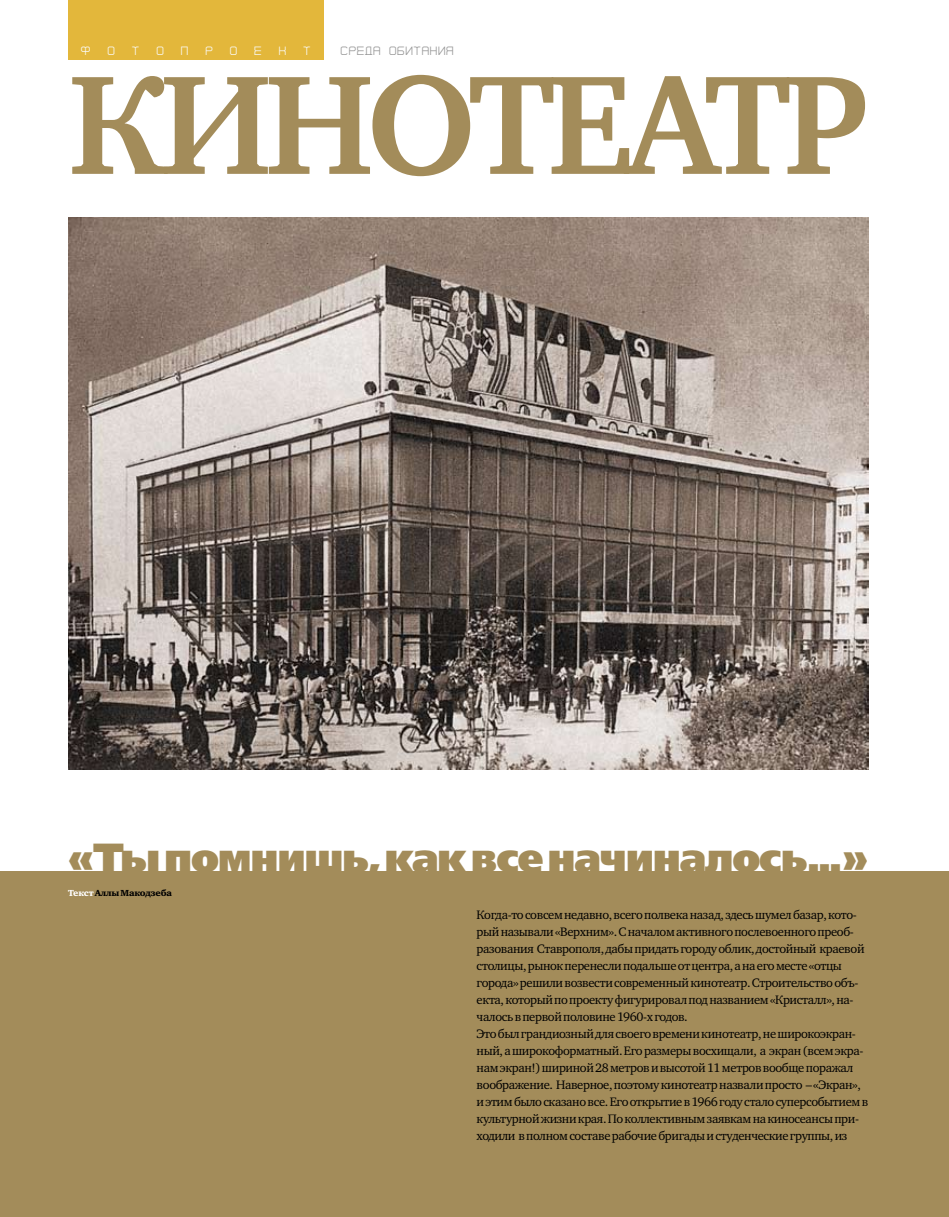
<style>
.page{position:relative;width:949px;height:1217px;background:#fff}
.page>*{position:absolute;margin:0;border:0;box-sizing:border-box;transform-origin:0 0}
.t1{font:700 144px "Charter C";letter-spacing:-.055em;color:#a38c5a}
.t2{font:40.5px "Free Set Extra Bold C";letter-spacing:-.03em;color:#a38c5a}
.t3{font:12.6px/17px "Charter C";letter-spacing:-.03em;color:#000}
.t4{font:12px "Cranberry Cyr";letter-spacing:.475em;color:#fbfcfc}
.t5{font:12px "Cranberry Cyr";letter-spacing:.06em;color:#939393}
.t6{font:9px "Charter Black C";letter-spacing:-.02em;color:#000}
.s1{color:#fff}
</style>
<div class="page">
<div style="left:0;top:871px;width:948px;height:345px;background:#a38c5a"></div>
<img style="left:68px;top:217px;width:799px;height:552px">
<div style="left:68px;top:0;width:255px;height:60px;background:#e3b73b"></div>
<p class="t4" style="left:81px;top:44px;width:231px">ДИСКУССИОННЫЙ КЛУБ</p>
<p class="t4" style="left:81px;top:44px;width:11px">Ф</p>
<p class="t4" style="left:107px;top:44px;width:9px">О</p>
<p class="t4" style="left:132px;top:44px;width:9px">Т</p>
<p class="t4" style="left:156px;top:44px;width:9px">О</p>
<p class="t4" style="left:181px;top:44px;width:9px">П</p>
<p class="t4" style="left:205px;top:44px;width:9px">Р</p>
<p class="t4" style="left:230px;top:44px;width:9px">О</p>
<p class="t4" style="left:254px;top:44px;width:9px">Е</p>
<p class="t4" style="left:278px;top:44px;width:9px">К</p>
<p class="t4" style="left:303px;top:44px;width:9px">Т</p>
<p class="t5" style="left:340px;top:44px;width:115px">СРЕДА ОБИТАНИЯ</p>
<h1 class="t1" style="left:68px;top:46px;width:801px">КИНОТЕАТР</h1>
<h2 class="t2" style="left:68px;top:834px;width:801px">«Ты помнишь, как все начиналось...»</h2>
<p class="t6" style="left:68px;top:887px;width:105px"><span class="s1">Текст</span> Аллы Макодзеба</p>
<p class="t3" style="left:476px;top:905px;width:393px">Когда-то совсем недавно, всего полвека назад, здесь шумел базар, кото&shy;рый называли «Верхним». С началом активного послевоенного преоб&shy;разования Ставрополя, дабы придать городу облик, достойный краевой столицы, рынок перенесли подальше от центра, а на его месте «отцы города» решили возвести современный кинотеатр. Строительство объ&shy;екта, который по проекту фигурировал под названием «Кристалл», на&shy;чалось в первой половине 1960-х годов.<br>Это был грандиозный для своего времени кинотеатр, не широкоэкран&shy;ный, а широкоформатный. Его размеры восхищали, а экран (всем экра&shy;нам экран!) шириной 28 метров и высотой 11 метров вообще поражал воображение. Наверное, поэтому кинотеатр назвали просто – «Экран», и этим было сказано все. Его открытие в 1966 году стало суперсобытием в культурной жизни края. По коллективным заявкам на киносеансы при&shy;ходили в полном составе рабочие бригады и студенческие группы, из</p>
</div>
